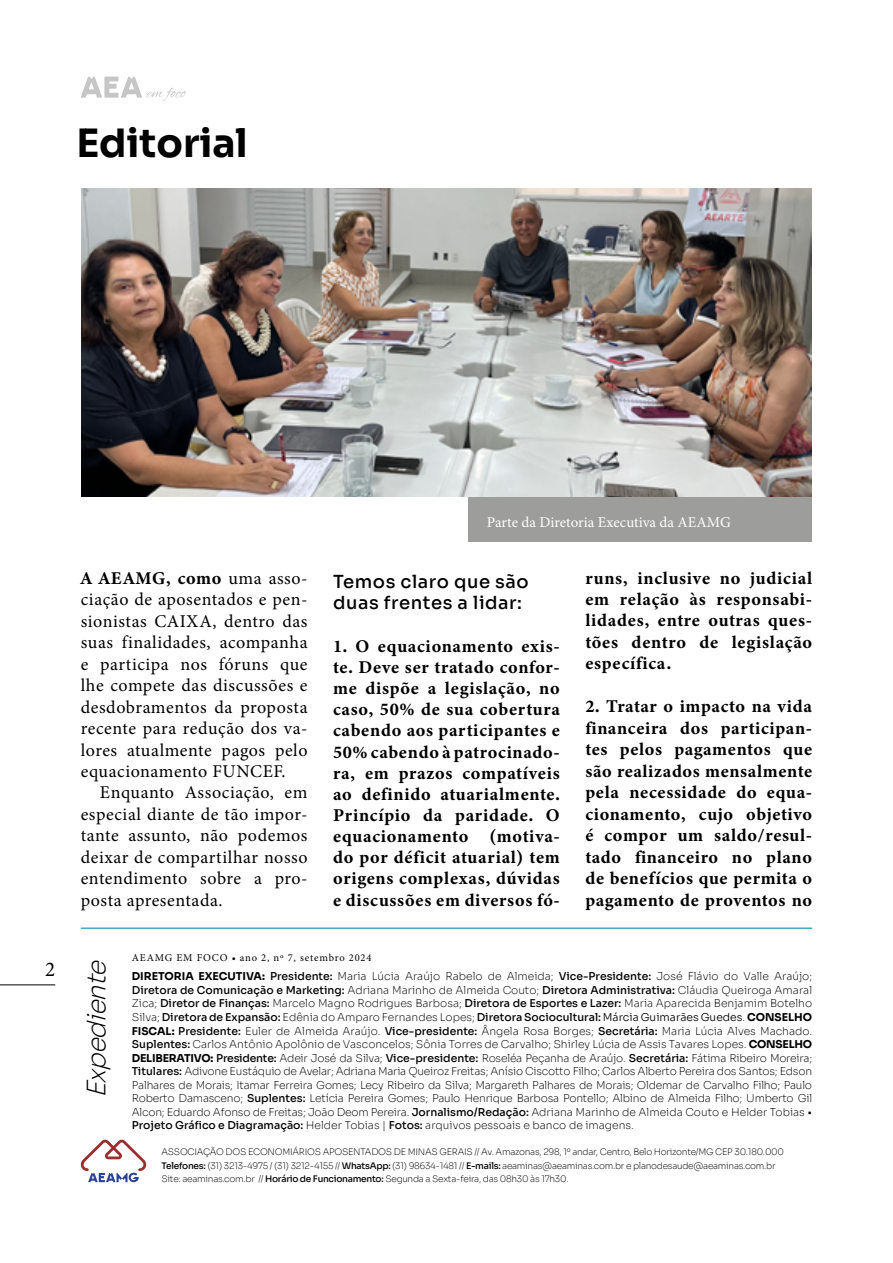
<style>
.page{position:relative;width:893px;height:1263px;background:#fff}
.page>*{position:absolute;margin:0;border:0;box-sizing:border-box;transform-origin:0 0}
.t1{font:39px "Sora";color:#000}
.t2{font:italic 200 25.5px "Sora";color:#000}
.t3{font:21px "Minion Pro";color:#000}
.t4{font:18px/21.5px "Minion Variable Concept";letter-spacing:.035em;color:#000;text-align:justify}
.t5{font:18px/21.5px "Minion Pro";letter-spacing:.03em;color:#000;text-align:justify}
.t6{font:500 18px/21.1px "Sora";letter-spacing:.03em;color:#000}
.t7{font:15px "Minion Pro";color:#fff}
.t8{font:200 10.8px/13.5px "Sora";color:#000;text-align:justify}
.t9{font:10.5px "Minion Pro";letter-spacing:.08em;color:#000}
.t10{font:200 9px/13.5px "Sora";letter-spacing:-.03em;color:#000}
.s1{font-family:"Minion Pro"}
.s2{font-weight:400}
.s3{font-weight:500}
.s4{font-weight:300}
</style>
<div class="page">
<svg style="left:81px;top:76px;width:105px;height:25px"></svg>
<hr style="left:0;top:985px;width:55px;height:1px;background:#000">
<div style="left:469px;top:188px;width:343px;height:353px;background:#9d9d9c"></div>
<hr style="left:81px;top:927px;width:731px;height:2px;background:#43aebc">
<svg style="left:80px;top:1139px;width:67px;height:43px"></svg>
<img style="left:82px;top:189px;width:729px;height:308px">
<h1 class="t1" style="left:77px;top:111px;width:173px">Editorial</h1>
<h3 class="t3" style="left:45px;top:955px;width:12px">2</h3>
<h3 class="t4" style="left:81px;top:567px;width:228px">A AEAMG, como <span class="s1">uma asso-</span></h3>
<p class="t5" style="left:81px;top:589px;width:228px">ciação de aposentados e pen&shy;sionistas CAIXA, dentro das suas finalidades, acompanha e participa nos fóruns que lhe compete das discussões e desdobramentos da proposta recente para redução dos va&shy;lores atualmente pagos pelo equacionamento FUNCEF.</p>
<h3 class="t5" style="left:81px;top:782px;width:228px;text-indent:19px">Enquanto Associação, em especial diante de tão impor&shy;tante assunto, não podemos deixar de compartilhar nosso entendimento sobre a pro&shy;posta apresentada.</h3>
<h3 class="t7" style="left:487px;top:512px;width:245px">Parte da Diretoria Executiva da AEAMG</h3>
<h3 class="t6" style="left:333px;top:570px;width:197px">Temos claro que são duas frentes a lidar:</h3>
<p class="t4" style="left:333px;top:635px;width:228px">1. O equacionamento exis&shy;te. Deve ser tratado confor&shy;me dispõe a legislação, no caso, 50% de sua cobertura cabendo aos participantes e 50% cabendo à patrocinado&shy;ra, em prazos compatíveis ao definido atuarialmente.<br>Princípio da paridade. O equacionamento (motiva&shy;do por déficit atuarial) tem origens complexas, dúvidas e discussões em diversos fó-</p>
<h3 class="t4" style="left:585px;top:567px;width:228px">runs, inclusive no judicial em relação às responsabi&shy;lidades, entre outras ques&shy;tões dentro de legislação específica.</h3>
<p class="t4" style="left:585px;top:696px;width:228px">2. Tratar o impacto na vida financeira dos participan&shy;tes pelos pagamentos que são realizados mensalmente pela necessidade do equa&shy;cionamento, cujo objetivo é compor um saldo/resul&shy;tado financeiro no plano de benefícios que permita o pagamento de proventos no</p>
<h2 class="t2" style="left:75px;top:1098px;width:149px;rotate:-90deg">Expediente</h2>
<p class="t9" style="left:132px;top:950px;width:241px">AEAMG EM FOCO • ano 2, nº 7, setembro 2024</p>
<p class="t8" style="left:132px;top:969px;width:682px"><span class="s2">DIRETORIA EXECUTIVA:</span> <span class="s3">Presidente:</span> Maria Lúcia Araújo Rabelo de Almeida; <span class="s3">Vice-Presidente:</span> José Flávio do Valle Araújo; <span class="s3">Diretora de Comunicação e Marketing:</span> Adriana Marinho de Almeida Couto; <span class="s3">Diretora Administrativa:</span> Cláudia Queiroga Amaral Zica; <span class="s3">Diretor de Finanças:</span> Marcelo Magno Rodrigues Barbosa; <span class="s3">Diretora de Esportes e Lazer:</span> Maria Aparecida Benjamim Botelho Silva; <span class="s3">Diretora de Expansão:</span> Edênia do Amparo Fernandes Lopes; <span class="s3">Diretora Sociocultural:</span> <span class="s4">Márcia Guimarães Guedes</span>. <span class="s2">CONSELHO FISCAL:</span> <span class="s3">Presidente:</span> Euler de Almeida Araújo. <span class="s3">Vice-presidente:</span> Ângela Rosa Borges; <span class="s3">Secretária:</span> Maria Lúcia Alves Machado.<br><span class="s3">Suplentes:</span> Carlos Antônio Apolônio de Vasconcelos; Sônia Torres de Carvalho; Shirley Lúcia de Assis Tavares Lopes. <span class="s2">CONSELHO DELIBERATIVO:</span> <span class="s3">Presidente:</span> Adeir José da Silva; <span class="s3">Vice-presidente:</span> Roseléa Peçanha de Araújo. <span class="s3">Secretária:</span> Fátima Ribeiro Moreira; <span class="s3">Titulares:</span> Adivone Eustáquio de Avelar; Adriana Maria Queiroz Freitas; Anísio Ciscotto Filho; Carlos Alberto Pereira dos Santos; Edson Palhares de Morais; Itamar Ferreira Gomes; Lecy Ribeiro da Silva; Margareth Palhares de Morais; Oldemar de Carvalho Filho; Paulo Roberto Damasceno; <span class="s3">Suplentes:</span> Letícia Pereira Gomes; Paulo Henrique Barbosa Pontello; Albino de Almeida Filho; Umberto Gil Alcon; Eduardo Afonso de Freitas; João Deom Pereira. <span class="s3">Jornalismo/Redação:</span> Adriana Marinho de Almeida Couto e Helder Tobias • <span class="s3">Projeto Gráfico e Diagramação:</span> Helder Tobias | <span class="s3">Fotos:</span> arquivos pessoais e banco de imagens.</p>
<p class="t10" style="left:162px;top:1144px;width:624px">ASSOCIAÇÃO DOS ECONOMIÁRIOS APOSENTADOS DE MINAS GERAIS // Av. Amazonas, 298, 1º andar, Centro, Belo Horizonte/MG CEP 30.180.000<br><span class="s3">Telefones:</span> (31) 3213-4975 / (31) 3212-4155 // <span class="s3">WhatsApp:</span> (31) 98634-1481 // <span class="s3">E-mails:</span> aeaminas@aeaminas.com.br e planodesaude@aeaminas.com.br<br>Site: aeaminas.com.br // <span class="s3">Horário de Funcionamento:</span> Segunda a Sexta-feira, das 08h30 às 17h30.</p>
</div>
